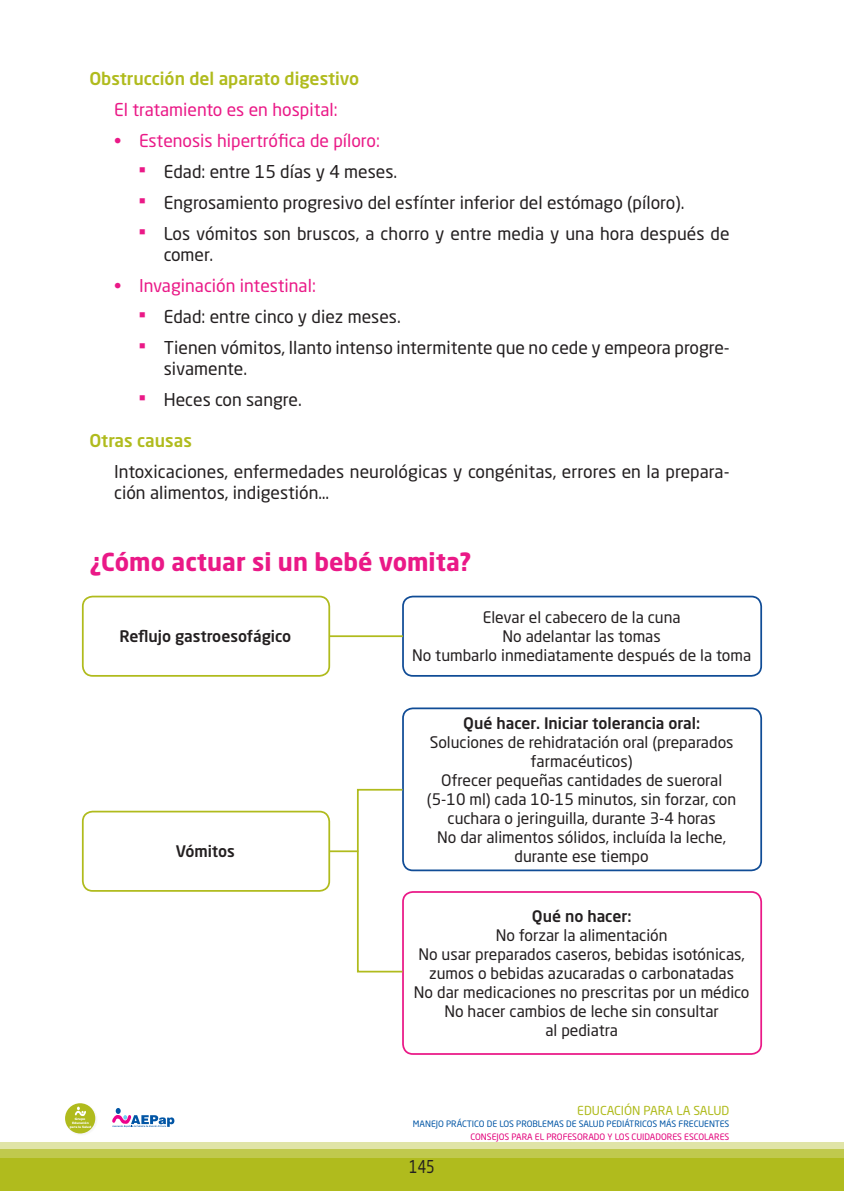
<style>
.page{position:relative;width:844px;height:1191px;background:#fff}
.page>*{position:absolute;margin:0;border:0;box-sizing:border-box;transform-origin:0 0}
._00_LADILLO_1_MAGENT{font:700 24.5px "Neo Sans Std";color:#ea1987}
.List_Paragraph{font:17.5px/21px "Neo Sans Std";color:#231f20}
.List_Paragraph-2{font:17.5px "Neo Sans Std";color:#ea1987}
._03_LADILLO_3{font:500 17.5px "Neo Sans Std";color:#b0bb1d}
.List_Paragraph-3{font:17.5px "Neo Sans Std";color:#231f20;scale:.8 1}
.t1{font:15.75px/18.9px "Neo Sans Std";color:#231f20;text-align:center}
.t2{font:500 15.75px "Neo Sans Std";color:#231f20}
.t3{font:12.25px "Neo Sans Std";color:#b0bb1d}
.t4{font:8.75px "Neo Sans Std";color:#0155a5}
.t5{font:8.75px "Neo Sans Std";color:#e2007a}
.t6{font:700 3.32px/3.9px "Gill Sans";color:#fff;text-align:center}
.s1{font-weight:500}
</style>
<div class="page">
<div style="left:0;top:1141px;width:843px;height:50px;background:#e0e4a7"></div>
<div style="left:0;top:1148px;width:843px;height:43px;background:#c0c94d"></div>
<div style="left:0;top:1158px;width:843px;height:33px;background:#b0bb1d"></div>
<svg style="left:112px;top:1108px;width:62px;height:19px"></svg>
<img style="left:65px;top:1103px;width:31px;height:31px">
<div style="left:65px;top:1103px;width:30px;height:30px;background:#b0bb1d;border-radius:50%"></div>
<svg style="left:75px;top:1106px;width:11px;height:10px"></svg>
<div style="left:82px;top:595px;width:248px;height:81px;border:2px solid #b0bb1d;border-radius:10px"></div>
<div style="left:402px;top:595px;width:359px;height:81px;border:2px solid #104c96;border-radius:10px"></div>
<div style="left:402px;top:707px;width:359px;height:164px;border:2px solid #104c96;border-radius:10px"></div>
<div style="left:402px;top:891px;width:359px;height:163px;border:2px solid #ea1987;border-radius:10px"></div>
<div style="left:82px;top:810px;width:248px;height:81px;border:2px solid #b0bb1d;border-radius:10px"></div>
<hr style="left:329px;top:635px;width:74px;height:2px;background:#b0bb1d">
<hr style="left:329px;top:850px;width:29px;height:2px;background:#b0bb1d">
<div style="left:357px;top:789px;width:46px;height:183px;border:2px solid #b0bb1d"></div>
<p class="_03_LADILLO_3" style="left:89px;top:68px;width:271px">Obstrucción del aparato digestivo</p>
<p class="List_Paragraph-2" style="left:114px;top:99px;width:225px">El tratamiento es en hospital:</p>
<p class="List_Paragraph-2" style="left:114px;top:130px;width:267px">• Estenosis hipertrófica de píloro:</p>
<p class="List_Paragraph" style="left:139px;top:161px;width:260px"><sup>■</sup> Edad: entre 15 días y 4 meses.</p>
<p class="List_Paragraph" style="left:139px;top:192px;width:546px"><sup>■</sup> Engrosamiento progresivo del esfínter inferior del estómago (píloro).</p>
<p class="List_Paragraph" style="left:164px;top:223px;width:567px;text-indent:-25px"><sup>■</sup> Los vómitos son bruscos, a chorro y entre media y una hora después de comer.</p>
<p class="List_Paragraph-2" style="left:114px;top:275px;width:203px">• Invaginación intestinal:</p>
<p class="List_Paragraph" style="left:139px;top:306px;width:263px"><sup>■</sup> Edad: entre cinco y diez meses.</p>
<p class="List_Paragraph" style="left:164px;top:337px;width:567px;text-indent:-25px"><sup>■</sup> Tienen vómitos, llanto intenso intermitente que no cede y empeora progre&shy;sivamente.</p>
<p class="List_Paragraph" style="left:139px;top:388px;width:164px"><sup>■</sup> Heces con sangre.</p>
<p class="_03_LADILLO_3" style="left:89px;top:429px;width:104px">Otras causas</p>
<p class="List_Paragraph" style="left:114px;top:460px;width:617px">Intoxicaciones, enfermedades neurológicas y congénitas, errores en la prepara&shy;ción alimentos, indigestión…</p>
<p class="_00_LADILLO_1_MAGENT" style="left:89px;top:546px;width:383px">¿Cómo actuar si un bebé vomita?</p>
<p class="t2" style="left:119px;top:626px;width:173px">Reflujo gastroesofágico</p>
<p class="t2" style="left:176px;top:841px;width:61px">Vómitos</p>
<p class="t6" style="left:70px;top:1116px;width:23px">Grupo<br>Educación para la Salud</p>
<p class="t1" style="left:412px;top:608px;width:340px">Elevar el cabecero de la cuna<br>No adelantar las tomas<br>No tumbarlo inmediatamente después de la toma</p>
<p class="t1" style="left:427px;top:713px;width:311px"><span class="s1">Qué hacer. Iniciar tolerancia oral:<br></span>Soluciones de rehidratación oral (preparados farmacéuticos)<br>Ofrecer pequeñas cantidades de sueroral (5-10 ml) cada 10-15 minutos, sin forzar, con cuchara o jeringuilla, durante 3-4 horas<br>No dar alimentos sólidos, incluída la leche, durante ese tiempo</p>
<p class="t1" style="left:414px;top:906px;width:337px"><span class="s1">Qué no hacer:<br></span>No forzar la alimentación<br>No usar preparados caseros, bebidas isotónicas, zumos o bebidas azucaradas o carbonatadas<br>No dar medicaciones no prescritas por un médico<br>No hacer cambios de leche sin consultar<br>al pediatra</p>
<p class="t3" style="left:577px;top:1103px;width:153px">EDUCACIÓN PARA LA SALUD</p>
<p class="t4" style="left:413px;top:1118px;width:318px">MANEJO PRÁCTICO DE LOS PROBLEMAS DE SALUD PEDIÁTRICOS MÁS FRECUENTES</p>
<p class="t5" style="left:470px;top:1131px;width:260px">CONSEJOS PARA EL PROFESORADO Y LOS CUIDADORES ESCOLARES</p>
<p class="List_Paragraph-3" style="left:409px;top:1155px;width:33px">145</p>
</div>
